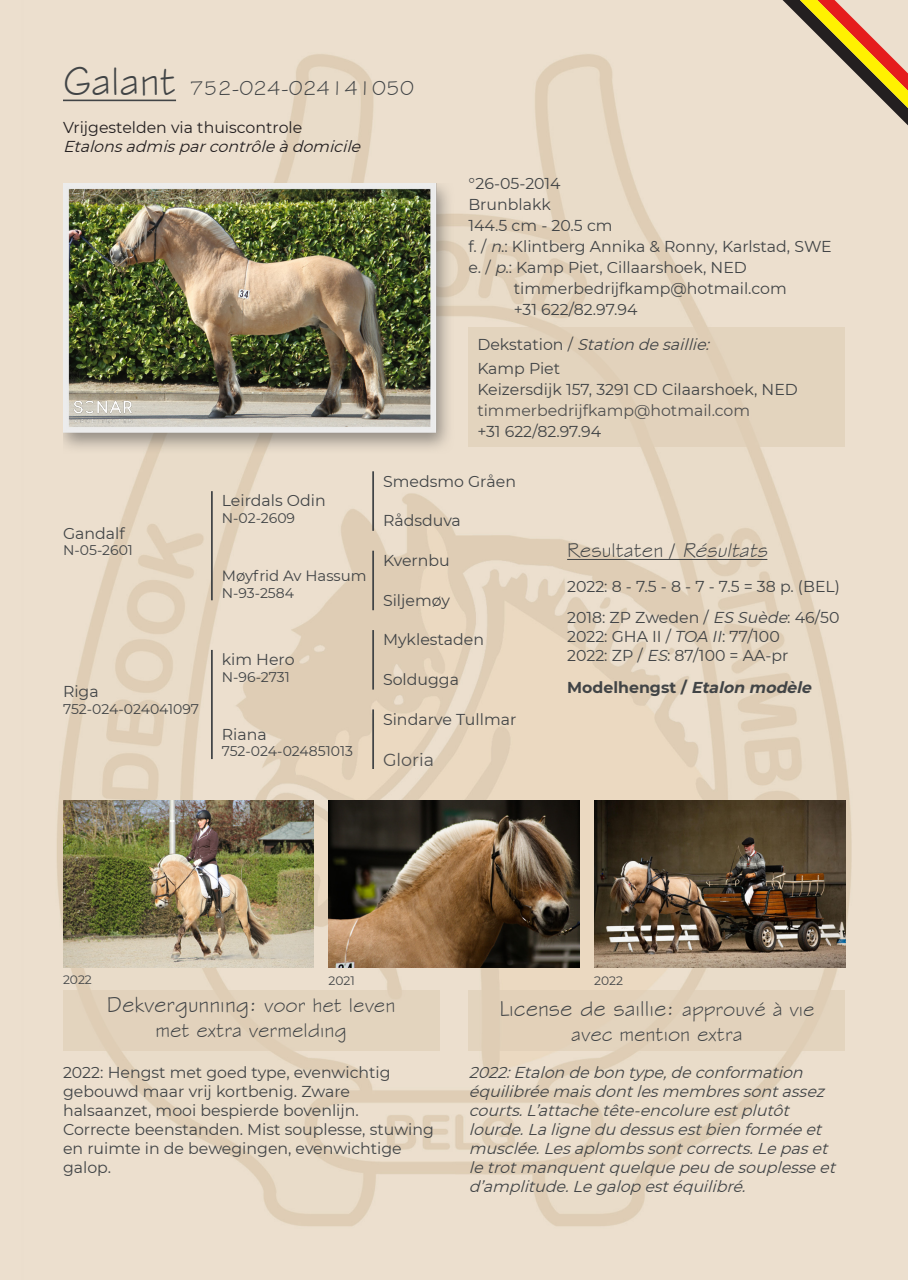
<style>
.page{position:relative;width:908px;height:1280px;background:#fff}
.page>*{position:absolute;margin:0;border:0;box-sizing:border-box;transform-origin:0 0}
.t1{font:22.75px "Stylus BT";color:#414446}
.t2{font:21px "Stylus BT";color:#414446}
.t3{font:17.5px "Montserrat";color:#505050}
.t4{font:15.75px/18.9px "Montserrat";color:#414446}
.t5{font:italic 15.75px/18.9px "Montserrat";color:#414446}
.t6{font:italic 15.75px "Montserrat";color:#231f20}
.t7{font:15.75px "Montserrat";color:#505050}
.t8{font:15.75px "Montserrat";color:#231f20}
.t9{font:700 15.75px "Montserrat";color:#414446}
.t10{font:14.88px "Montserrat";color:#414446}
.t11{font:14px "Montserrat";color:#414446}
.t12{font:12.25px "Montserrat";color:#414446}
.s1{font-size:42px}
.s2{font-style:italic}
.s3{font-style:normal}
.s4{font-size:21px}
</style>
<div class="page">
<img style="left:25px;top:0;width:883px;height:1280px">
<svg style="left:732px;top:0;width:176px;height:176px;background:#dfcaaf"></svg>
<hr style="left:372px;top:709px;width:2px;height:60px;background:#414446">
<hr style="left:372px;top:630px;width:2px;height:60px;background:#414446">
<hr style="left:372px;top:551px;width:2px;height:59px;background:#414446">
<hr style="left:372px;top:471px;width:2px;height:60px;background:#414446">
<hr style="left:211px;top:650px;width:2px;height:109px;background:#414446">
<hr style="left:211px;top:491px;width:2px;height:109px;background:#414446">
<div style="left:63px;top:990px;width:376px;height:61px;background:#e3d4be"></div>
<div style="left:469px;top:990px;width:376px;height:60px;background:#dfceb6"></div>
<hr style="left:567px;top:559px;width:200px;height:1px;background:#414446">
<div style="left:468px;top:327px;width:376px;height:119px;background:#e3d4be"></div>
<img style="left:594px;top:800px;width:251px;height:167px">
<img style="left:329px;top:800px;width:250px;height:167px">
<img style="left:63px;top:800px;width:251px;height:167px">
<img style="left:63px;top:184px;width:406px;height:272px">
<hr style="left:63px;top:100px;width:113px;height:1px;background:#414446">
<img style="left:64px;top:397px;width:78px;height:27px">
<p class="t2" style="left:63px;top:75px;width:352px"><span class="s1">Galant</span> 752-024-024141050</p>
<p class="t8" style="left:63px;top:116px;width:241px">Vrijgestelden via thuiscontrole</p>
<p class="t6" style="left:63px;top:136px;width:304px">Etalonsadmisparcontrôleàdomicile</p>
<p class="t4" style="left:63px;top:523px;width:63px">Gandalf</p>
<p class="t11" style="left:63px;top:541px;width:71px">N-05-2601</p>
<p class="t4" style="left:63px;top:682px;width:37px">Riga</p>
<p class="t11" style="left:63px;top:700px;width:138px">752-024-024041097</p>
<p class="t4" style="left:222px;top:491px;width:105px">Leirdals Odin</p>
<p class="t11" style="left:222px;top:509px;width:75px">N-02-2609</p>
<p class="t10" style="left:222px;top:565px;width:146px">Møyfrid Av Hassum</p>
<p class="t11" style="left:222px;top:583px;width:74px">N-93-2584</p>
<p class="t4" style="left:222px;top:649px;width:74px">kim Hero</p>
<p class="t11" style="left:222px;top:667px;width:69px">N-96-2731</p>
<p class="t4" style="left:222px;top:724px;width:46px">Riana</p>
<p class="t11" style="left:222px;top:742px;width:133px">752-024-024851013</p>
<p class="t4" style="left:468px;top:173px;width:94px">°26-05-2014</p>
<p class="t4" style="left:468px;top:194px;width:84px">Brunblakk</p>
<p class="t4" style="left:468px;top:215px;width:146px">144.5 cm - 20.5 cm</p>
<p class="t4" style="left:468px;top:236px;width:365px">f. / <span class="s2">n</span>.: Klintberg Annika &amp; Ronny, Karlstad, SWE</p>
<p class="t4" style="left:468px;top:257px;width:280px">e. / <span class="s2">p</span>.: Kamp Piet, Cillaarshoek, NED</p>
<p class="t4" style="left:514px;top:278px;width:274px">timmerbedrijfkamp@hotmail.com</p>
<p class="t4" style="left:514px;top:299px;width:125px">+31 622/82.97.94</p>
<p class="t5" style="left:477px;top:334px;width:239px"><span class="s3">D e ks t a t i o n /</span> Station desaillie:</p>
<p class="t4" style="left:477px;top:358px;width:84px">Kamp Piet</p>
<p class="t4" style="left:477px;top:379px;width:322px">Keizersdijk 157, 3291 CD Cilaarshoek, NED</p>
<p class="t7" style="left:477px;top:400px;width:274px">timmerbedrijfkamp@hotmail.com</p>
<p class="t4" style="left:477px;top:421px;width:125px">+31 622/82.97.94</p>
<p class="t4" style="left:383px;top:471px;width:134px">Smedsmo Gråen</p>
<p class="t4" style="left:383px;top:511px;width:79px">Rådsduva</p>
<p class="t4" style="left:383px;top:550px;width:68px">Kvernbu</p>
<p class="t4" style="left:383px;top:590px;width:68px">Siljemøy</p>
<p class="t4" style="left:383px;top:630px;width:103px">Myklestaden</p>
<p class="t4" style="left:383px;top:669px;width:77px">Soldugga</p>
<p class="t4" style="left:383px;top:709px;width:135px">Sindarve Tullmar</p>
<p class="t3" style="left:383px;top:748px;width:53px">Gloria</p>
<h2 class="t2" style="left:567px;top:537px;width:207px">Resultaten / <span class="s2">Résultats</span></h2>
<p class="t4" style="left:567px;top:576px;width:274px">2022: 8 - 7.5 - 8 - 7 - 7.5 = 38 p. (BEL)</p>
<p class="t4" style="left:567px;top:608px;width:274px">2018: ZP Zweden / <span class="s2">ES Suède</span>: 46/50</p>
<p class="t4" style="left:567px;top:627px;width:214px">2022: GHA II / <span class="s2">TOA II</span>: 77/100</p>
<p class="t4" style="left:567px;top:646px;width:223px">2022: ZP / <span class="s2">ES</span>: 87/100 = AA-pr</p>
<p class="t9" style="left:567px;top:676px;width:250px">Modelhengst / <span class="s2">Etalon modèle</span></p>
<p class="t12" style="left:63px;top:971px;width:30px">2022</p>
<p class="t12" style="left:329px;top:972px;width:28px">2021</p>
<p class="t12" style="left:594px;top:972px;width:30px">2022</p>
<p class="t1" style="left:107px;top:991px;width:290px">Dekvergunning: <span class="s4">voor het leven</span></p>
<p class="t2" style="left:155px;top:1017px;width:193px">met extra vermelding</p>
<p class="t4" style="left:63px;top:1063px;width:329px">2022: Hengst met goed type, evenwichtig</p>
<p class="t4" style="left:63px;top:1082px;width:288px">gebouwd maar vrij kortbenig. Zware</p>
<p class="t4" style="left:63px;top:1101px;width:297px">halsaanzet, mooi bespierde bovenlijn.</p>
<p class="t4" style="left:63px;top:1119px;width:372px">Correcte beenstanden. Mist souplesse, stuwing en ruimte in de bewegingen, evenwichtige galop.</p>
<p class="t1" style="left:499px;top:995px;width:317px">License de saillie: <span class="s4">approuvé à vie</span></p>
<p class="t2" style="left:571px;top:1021px;width:173px">avec mention extra</p>
<p class="t5" style="left:469px;top:1063px;width:341px">2022:Etalon debon type,deconformation</p>
<p class="t5" style="left:469px;top:1082px;width:362px">équilibréemaisdontlesmembressontassez</p>
<p class="t5" style="left:469px;top:1101px;width:373px">courts.L’attachetête-encolureestplutôt lourde.Lalignedu dessusestbien forméeet musclée.Lesaplombssontcorrects.Lepaset letrotmanquentquelquepeu desouplesseet</p>
<p class="t5" style="left:469px;top:1176px;width:283px">d’amplitude.Legalop estéquilibré.</p>
</div>
